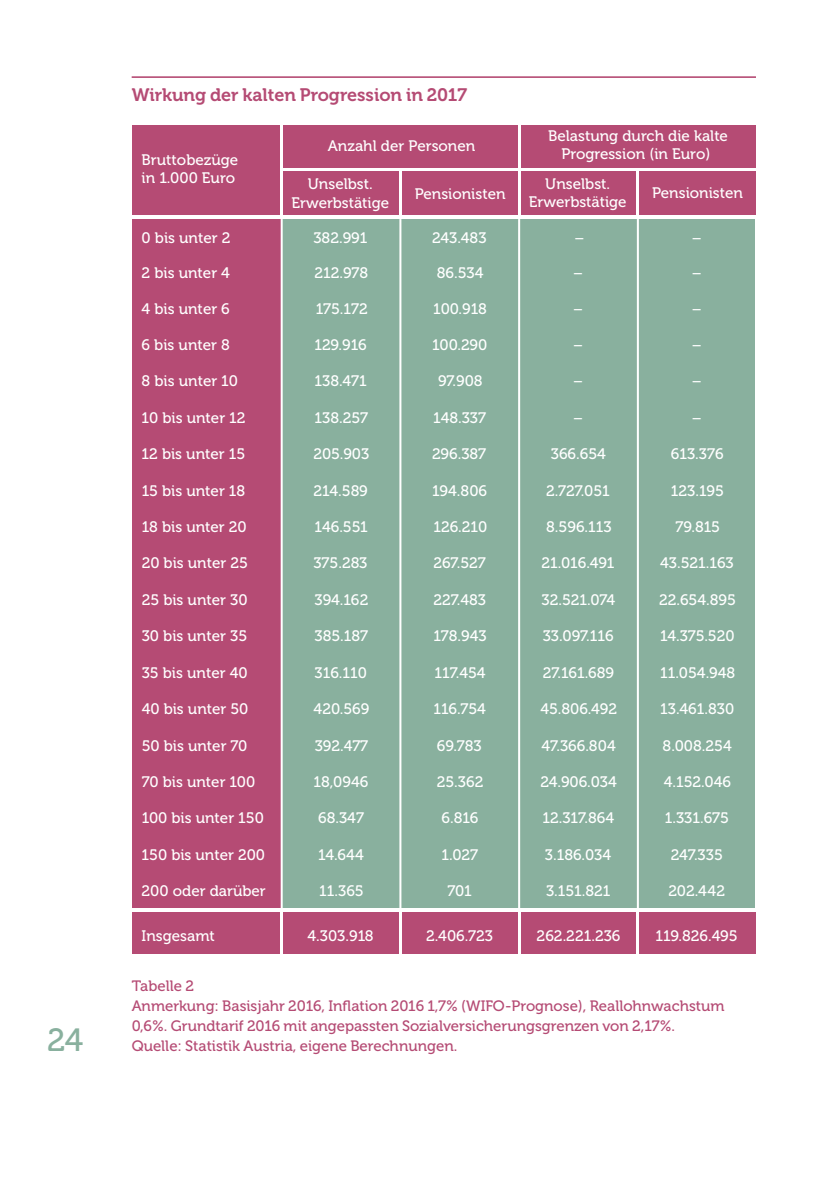
<style>
.page{position:relative;width:840px;height:1191px;background:#fff}
.page>*{position:absolute;margin:0;border:0;box-sizing:border-box;transform-origin:0 0}
.t1{font:32px "Museo 500";color:#89b09e}
.t2{font:18px "Museo 700";color:#b54b74}
.t3{font:15.2px/18.2px "Museo 500";color:#fff;text-align:center}
.t4{font:15px/20px "Museo 500";color:#b54b74}
</style>
<div class="page">
<hr style="left:132px;top:76px;width:623px;height:2px;background:#b54b74">
<div style="left:132px;top:126px;width:623px;height:93px;background:#b54b74"></div>
<div style="left:132px;top:218px;width:150px;height:693px;background:#b54b74"></div>
<div style="left:281px;top:218px;width:474px;height:693px;background:#89b09e"></div>
<div style="left:132px;top:909px;width:623px;height:44px;background:#b54b74"></div>
<hr style="left:280px;top:126px;width:2px;height:93px;background:#fff">
<hr style="left:399px;top:169px;width:2px;height:50px;background:#fff">
<hr style="left:517px;top:126px;width:3px;height:93px;background:#fff">
<hr style="left:636px;top:169px;width:2px;height:50px;background:#fff">
<hr style="left:280px;top:911px;width:2px;height:42px;background:#fff">
<hr style="left:399px;top:911px;width:2px;height:42px;background:#fff">
<hr style="left:517px;top:911px;width:3px;height:42px;background:#fff">
<hr style="left:636px;top:911px;width:2px;height:42px;background:#fff">
<hr style="left:282px;top:168px;width:475px;height:2px;background:#fff">
<hr style="left:130px;top:215px;width:627px;height:4px;background:#fff">
<hr style="left:130px;top:908px;width:627px;height:4px;background:#fff">
<hr style="left:280px;top:219px;width:2px;height:689px;background:#fff">
<hr style="left:399px;top:219px;width:2px;height:689px;background:#fff">
<hr style="left:518px;top:219px;width:2px;height:689px;background:#fff">
<hr style="left:636px;top:219px;width:2px;height:689px;background:#fff">
<h1 class="t1" style="left:47px;top:1022px;width:38px">24</h1>
<p class="t2" style="left:132px;top:84px;width:337px">Wirkung der kalten Progression in 2017</p>
<p class="t3" style="left:141px;top:151px;width:98px;text-align:left">Bruttobezüge in 1.000 Euro</p>
<p class="t3" style="left:327px;top:137px;width:149px">Anzahl der Personen</p>
<p class="t3" style="left:291px;top:175px;width:99px">Unselbst.<br>Erwerbstätige</p>
<p class="t3" style="left:414px;top:185px;width:92px">Pensionisten</p>
<p class="t3" style="left:547px;top:126px;width:181px">Belastung durch die kalte<br>Progression (in Euro)</p>
<p class="t3" style="left:528px;top:175px;width:99px">Unselbst.<br>Erwerbstätige</p>
<p class="t3" style="left:651px;top:184px;width:92px">Pensionisten</p>
<p class="t3" style="left:141px;top:229px;width:90px">0 bis unter 2</p>
<p class="t3" style="left:313px;top:229px;width:56px">382.991</p>
<p class="t3" style="left:432px;top:229px;width:56px">243.483</p>
<p class="t3" style="left:574px;top:229px;width:11px">–</p>
<p class="t3" style="left:691px;top:229px;width:11px">–</p>
<p class="t3" style="left:141px;top:264px;width:90px">2 bis unter 4</p>
<p class="t3" style="left:314px;top:264px;width:55px">212.978</p>
<p class="t3" style="left:436px;top:264px;width:48px">86.534</p>
<p class="t3" style="left:573px;top:264px;width:11px">–</p>
<p class="t3" style="left:691px;top:264px;width:11px">–</p>
<p class="t3" style="left:141px;top:299px;width:90px">4 bis unter 6</p>
<p class="t3" style="left:315px;top:299px;width:54px">175.172</p>
<p class="t3" style="left:433px;top:299px;width:55px">100.918</p>
<p class="t3" style="left:573px;top:299px;width:11px">–</p>
<p class="t3" style="left:691px;top:299px;width:11px">–</p>
<p class="t3" style="left:141px;top:336px;width:90px">6 bis unter 8</p>
<p class="t3" style="left:314px;top:336px;width:54px">129.916</p>
<p class="t3" style="left:432px;top:336px;width:57px">100.290</p>
<p class="t3" style="left:573px;top:336px;width:11px">–</p>
<p class="t3" style="left:691px;top:336px;width:11px">–</p>
<p class="t3" style="left:141px;top:372px;width:98px">8 bis unter 10</p>
<p class="t3" style="left:314px;top:372px;width:54px">138.471</p>
<p class="t3" style="left:438px;top:372px;width:46px">97.908</p>
<p class="t3" style="left:573px;top:372px;width:11px">–</p>
<p class="t3" style="left:691px;top:372px;width:11px">–</p>
<p class="t3" style="left:142px;top:409px;width:105px">10 bis unter 12</p>
<p class="t3" style="left:314px;top:409px;width:55px">138.257</p>
<p class="t3" style="left:433px;top:409px;width:54px">148.337</p>
<p class="t3" style="left:573px;top:409px;width:11px">–</p>
<p class="t3" style="left:691px;top:409px;width:11px">–</p>
<p class="t3" style="left:142px;top:445px;width:105px">12 bis unter 15</p>
<p class="t3" style="left:313px;top:445px;width:57px">205.903</p>
<p class="t3" style="left:432px;top:445px;width:56px">296.387</p>
<p class="t3" style="left:550px;top:445px;width:56px">366.654</p>
<p class="t3" style="left:670px;top:445px;width:54px">613.376</p>
<p class="t3" style="left:142px;top:481px;width:105px">15 bis unter 18</p>
<p class="t3" style="left:313px;top:481px;width:56px">214.589</p>
<p class="t3" style="left:432px;top:481px;width:56px">194.806</p>
<p class="t3" style="left:546px;top:481px;width:65px">2.727.051</p>
<p class="t3" style="left:670px;top:481px;width:55px">123.195</p>
<p class="t3" style="left:142px;top:518px;width:106px">18 bis unter 20</p>
<p class="t3" style="left:314px;top:518px;width:55px">146.551</p>
<p class="t3" style="left:433px;top:518px;width:55px">126.210</p>
<p class="t3" style="left:546px;top:518px;width:67px">8.596.113</p>
<p class="t3" style="left:675px;top:518px;width:46px">79.815</p>
<p class="t3" style="left:142px;top:554px;width:108px">20 bis unter 25</p>
<p class="t3" style="left:313px;top:554px;width:55px">375.283</p>
<p class="t3" style="left:433px;top:554px;width:54px">267.527</p>
<p class="t3" style="left:541px;top:554px;width:75px">21.016.491</p>
<p class="t3" style="left:660px;top:554px;width:75px">43.521.163</p>
<p class="t3" style="left:142px;top:591px;width:107px">25 bis unter 30</p>
<p class="t3" style="left:314px;top:591px;width:55px">394.162</p>
<p class="t3" style="left:433px;top:591px;width:54px">227.483</p>
<p class="t3" style="left:541px;top:591px;width:75px">32.521.074</p>
<p class="t3" style="left:658px;top:591px;width:78px">22.654.895</p>
<p class="t3" style="left:142px;top:627px;width:107px">30 bis unter 35</p>
<p class="t3" style="left:314px;top:627px;width:55px">385.187</p>
<p class="t3" style="left:433px;top:627px;width:55px">178.943</p>
<p class="t3" style="left:542px;top:627px;width:72px">33.097.116</p>
<p class="t3" style="left:660px;top:627px;width:76px">14.375.520</p>
<p class="t3" style="left:142px;top:663px;width:107px">35 bis unter 40</p>
<p class="t3" style="left:314px;top:663px;width:54px">316.110</p>
<p class="t3" style="left:434px;top:663px;width:53px">117.454</p>
<p class="t3" style="left:542px;top:663px;width:73px">27.161.689</p>
<p class="t3" style="left:660px;top:663px;width:77px">11.054.948</p>
<p class="t3" style="left:142px;top:700px;width:108px">40 bis unter 50</p>
<p class="t3" style="left:313px;top:700px;width:57px">420.569</p>
<p class="t3" style="left:433px;top:700px;width:54px">116.754</p>
<p class="t3" style="left:540px;top:700px;width:78px">45.806.492</p>
<p class="t3" style="left:660px;top:700px;width:76px">13.461.830</p>
<p class="t3" style="left:142px;top:736px;width:107px">50 bis unter 70</p>
<p class="t3" style="left:314px;top:736px;width:55px">392.477</p>
<p class="t3" style="left:436px;top:736px;width:46px">69.783</p>
<p class="t3" style="left:541px;top:736px;width:76px">47.366.804</p>
<p class="t3" style="left:662px;top:736px;width:71px">8.008.254</p>
<p class="t3" style="left:142px;top:773px;width:115px">70 bis unter 100</p>
<p class="t3" style="left:313px;top:773px;width:56px">18,0946</p>
<p class="t3" style="left:436px;top:773px;width:48px">25.362</p>
<p class="t3" style="left:540px;top:773px;width:78px">24.906.034</p>
<p class="t3" style="left:663px;top:773px;width:69px">4.152.046</p>
<p class="t3" style="left:142px;top:809px;width:124px">100 bis unter 150</p>
<p class="t3" style="left:318px;top:809px;width:47px">68.347</p>
<p class="t3" style="left:441px;top:809px;width:39px">6.816</p>
<p class="t3" style="left:542px;top:809px;width:73px">12.317.864</p>
<p class="t3" style="left:664px;top:809px;width:66px">1.331.675</p>
<p class="t3" style="left:141px;top:845px;width:125px">150 bis unter 200</p>
<p class="t3" style="left:318px;top:845px;width:47px">14.644</p>
<p class="t3" style="left:441px;top:845px;width:38px">1.027</p>
<p class="t3" style="left:544px;top:845px;width:68px">3.186.034</p>
<p class="t3" style="left:670px;top:845px;width:54px">247.335</p>
<p class="t3" style="left:141px;top:882px;width:126px">200 oder darüber</p>
<p class="t3" style="left:319px;top:882px;width:46px">11.365</p>
<p class="t3" style="left:447px;top:882px;width:26px">701</p>
<p class="t3" style="left:545px;top:882px;width:66px">3.151.821</p>
<p class="t3" style="left:668px;top:882px;width:58px">202.442</p>
<p class="t3" style="left:141px;top:926px;width:75px">Insgesamt</p>
<p class="t3" style="left:307px;top:926px;width:68px">4.303.918</p>
<p class="t3" style="left:426px;top:926px;width:68px">2.406.723</p>
<p class="t3" style="left:536px;top:926px;width:85px">262.221.236</p>
<p class="t3" style="left:655px;top:926px;width:84px">119.826.495</p>
<p class="t4" style="left:132px;top:976px;width:594px">Tabelle 2<br>Anmerkung: Basisjahr 2016, Inflation 2016 1,7% (WIFO-Prognose), Reallohnwachstum<br>0,6%. Grundtarif 2016 mit angepassten Sozialversicherungsgrenzen von 2,17%.</p>
<p class="t4" style="left:132px;top:1036px;width:327px">Quelle: Statistik Austria, eigene Berechnungen.</p>
</div>
